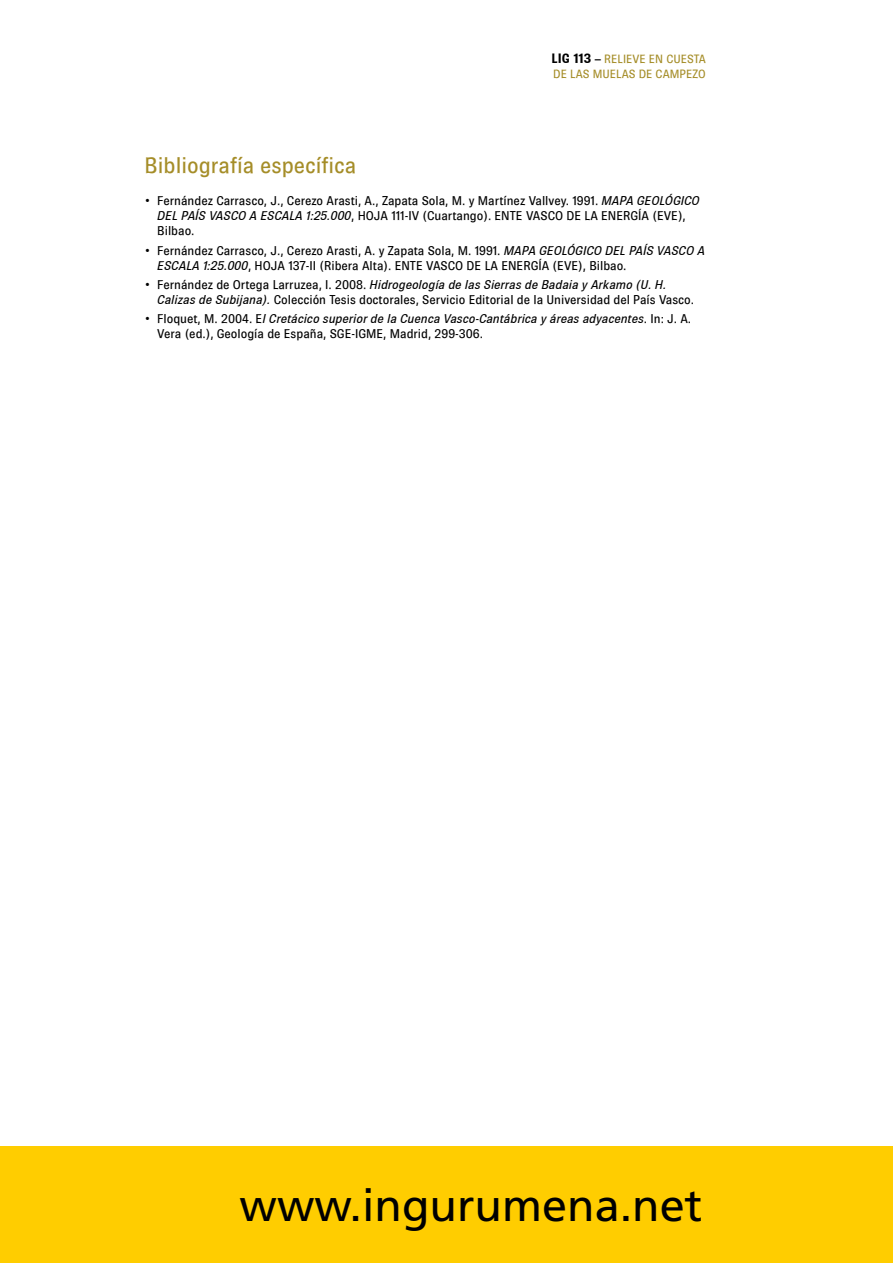
<style>
.page{position:relative;width:893px;height:1263px;background:#fff}
.page>*{position:absolute;margin:0;border:0;box-sizing:border-box;transform-origin:0 0}
.t1{font:45px "Frutiger";color:#000}
.t2{font:22.5px "Brown";color:#a58d28}
.t3{font:12.75px/15px "Brown";color:#000}
.t4{font:12px/15px "Brown";color:#a58d28}
.s1{font-weight:700;font-size:13.5px;color:#000}
.s2{color:#000}
.s3{font-style:italic}
</style>
<div class="page">
<div style="left:0;top:1146px;width:893px;height:117px;background:#ffcd00"></div>
<p class="t4" style="left:552px;top:52px;width:156px"><span class="s1">LIG 113</span> <span class="s2">–</span> Relieve en cuesta de las muelas de Campezo</p>
<h2 class="t2" style="left:145px;top:153px;width:213px">Bibliografía específica</h2>
<p class="t3" style="left:157px;top:193px;width:544px;text-indent:-13px">• Fernández Carrasco, J., Cerezo Arasti, A., Zapata Sola, M. y Martínez Vallvey. 1991. <span class="s3">MAPA GEOLÓGICO<br>DEL PAÍS VASCO A ESCALA 1:25.000</span>, HOJA 111-IV (Cuartango). ENTE VASCO DE LA ENERGÍA (EVE),<br>Bilbao.</p>
<p class="t3" style="left:157px;top:243px;width:549px;text-indent:-13px">• Fernández Carrasco, J., Cerezo Arasti, A. y Zapata Sola, M. 1991. <span class="s3">MAPA GEOLÓGICO DEL PAÍS VASCO A<br>ESCALA 1:25.000</span>, HOJA 137-II (Ribera Alta). ENTE VASCO DE LA ENERGÍA (EVE), Bilbao.</p>
<p class="t3" style="left:157px;top:277px;width:538px;text-indent:-13px">• Fernández de Ortega Larruzea, I. 2008. <span class="s3">Hidrogeología de las Sierras de Badaia y Arkamo (U. H.<br>Calizas de Subijana).</span> Colección Tesis doctorales, Servicio Editorial de la Universidad del País Vasco.</p>
<p class="t3" style="left:157px;top:311px;width:535px;text-indent:-13px">• Floquet, M. 2004. E<span class="s3">l Cretácico superior de la Cuenca Vasco-Cantábrica y áreas adyacentes</span>. In: J. A.<br>Vera (ed.), Geología de España, SGE-IGME, Madrid, 299-306.</p>
<h1 class="t1" style="left:240px;top:1179px;width:464px">www.ingurumena.net</h1>
</div>
